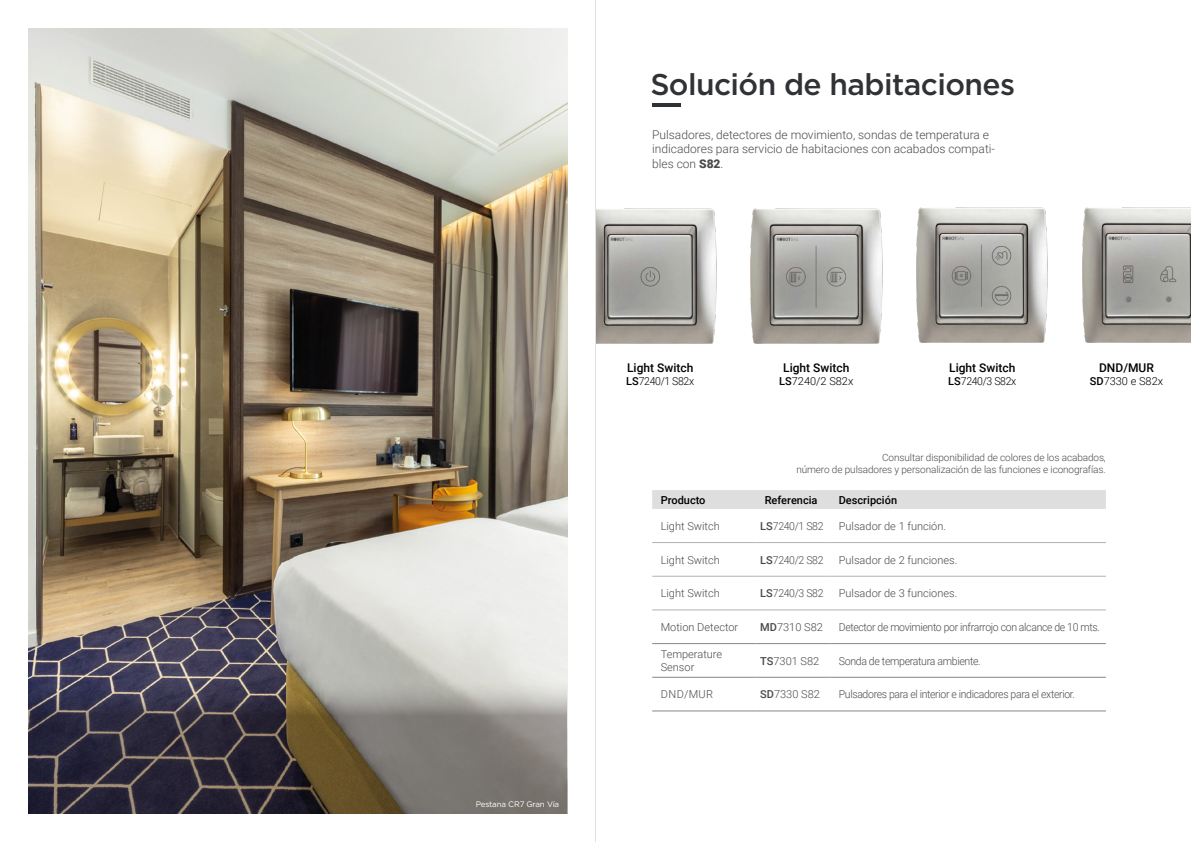
<style>
.page{position:relative;width:1191px;height:842px;background:#fff}
.page>*{position:absolute;margin:0;border:0;box-sizing:border-box;transform-origin:0 0}
.t1{font:500 30px "Gotham";letter-spacing:-.02em;color:#303235}
.t2{font:300 12px/14.4px "Roboto";color:#4a4a49}
.t3{font:500 12px "Roboto";color:#000}
.t4{font:300 11px "Roboto";letter-spacing:-.03em;color:#4a4a49;scale:.95 1}
.t5{font:300 11px/13.2px "Roboto";color:#4a4a49}
.t6{font:300 11px "Roboto";letter-spacing:-.03em;color:#4a4a49}
.t7{font:500 11px "Roboto";color:#000}
.t8{font:300 11px "Roboto";letter-spacing:-.03em;color:#4a4a49;scale:.96 1}
.t9{font:300 11px "Roboto";letter-spacing:-.015em;color:#000;scale:.95 1}
.t10{font:300 11px "Roboto";letter-spacing:-.015em;color:#000}
.t11{font:300 10px/12px "Roboto";letter-spacing:-.01em;color:#4a4a49;text-align:right}
.t12{font:8px "Gotham";letter-spacing:-.02em;color:#fff}
.s1{font-weight:900}
.s2{font-weight:500}
</style>
<div class="page">
<img style="left:750px;top:208px;width:132px;height:135px">
<img style="left:596px;top:208px;width:120px;height:135px">
<img style="left:916px;top:208px;width:132px;height:135px">
<img style="left:1082px;top:208px;width:109px;height:135px">
<img style="left:28px;top:28px;width:539px;height:651px">
<hr style="left:652px;top:103px;width:28px;height:4px;background:#2f3234">
<div style="left:652px;top:490px;width:454px;height:19px;background:#dfdedf"></div>
<hr style="left:652px;top:542px;width:104px;height:1px;background:#b3b2b2">
<hr style="left:756px;top:542px;width:74px;height:1px;background:#b3b2b2">
<hr style="left:830px;top:542px;width:276px;height:1px;background:#b3b2b2">
<hr style="left:652px;top:576px;width:104px;height:1px;background:#b3b2b2">
<hr style="left:756px;top:576px;width:74px;height:1px;background:#b3b2b2">
<hr style="left:830px;top:576px;width:276px;height:1px;background:#b3b2b2">
<hr style="left:652px;top:610px;width:104px;height:1px;background:#b3b2b2">
<hr style="left:756px;top:610px;width:74px;height:1px;background:#b3b2b2">
<hr style="left:830px;top:610px;width:276px;height:1px;background:#b3b2b2">
<hr style="left:652px;top:643px;width:104px;height:1px;background:#878587">
<hr style="left:652px;top:677px;width:104px;height:1px;background:#878587">
<hr style="left:652px;top:711px;width:104px;height:1px;background:#878587">
<hr style="left:756px;top:643px;width:74px;height:1px;background:#878587">
<hr style="left:756px;top:677px;width:74px;height:1px;background:#878587">
<hr style="left:756px;top:711px;width:74px;height:1px;background:#878587">
<hr style="left:830px;top:643px;width:276px;height:1px;background:#878587">
<hr style="left:830px;top:677px;width:276px;height:1px;background:#878587">
<hr style="left:830px;top:711px;width:276px;height:1px;background:#878587">
<svg style="left:28px;top:679px;width:539px;height:135px;background:#5e5859"></svg>
<hr style="left:595px;top:0;width:1px;height:842px;background:#e2e1e2">
<h1 class="t1" style="left:650px;top:65px;width:366px">Solución de habitaciones</h1>
<p class="t2" style="left:652px;top:127px;width:344px">Pulsadores, detectores de movimiento, sondas de temperatura e indicadores para servicio de habitaciones con acabados compati&shy;bles con <span class="s1">S82</span>.</p>
<p class="t12" style="left:476px;top:799px;width:85px">Pestana CR7 Gran Vía</p>
<p class="t3" style="left:627px;top:359px;width:68px">Light Switch</p>
<p class="t9" style="left:626px;top:373px;width:73px"><span class="s2">LS</span>7240/1 S82x</p>
<p class="t3" style="left:783px;top:359px;width:68px">Light Switch</p>
<p class="t10" style="left:779px;top:373px;width:76px"><span class="s2">LS</span>7240/2 S82x</p>
<p class="t3" style="left:949px;top:359px;width:68px">Light Switch</p>
<p class="t9" style="left:948px;top:373px;width:73px"><span class="s2">LS</span>7240/3 S82x</p>
<p class="t3" style="left:1099px;top:359px;width:56px">DND/MUR</p>
<p class="t10" style="left:1089px;top:373px;width:75px"><span class="s2">SD</span>7330 e S82x</p>
<p class="t11" style="left:796px;top:451px;width:311px">Consultar disponibilidad de colores de los acabados,<br>número de pulsadores y personalización de las funciones e iconografías.</p>
<p class="t7" style="left:660px;top:492px;width:46px">Producto</p>
<p class="t7" style="left:764px;top:492px;width:54px">Referencia</p>
<p class="t7" style="left:838px;top:492px;width:60px">Descripción</p>
<p class="t5" style="left:660px;top:519px;width:61px">Light Switch</p>
<p class="t4" style="left:760px;top:518px;width:68px"><span class="s2">LS</span>7240/1 S82</p>
<p class="t5" style="left:838px;top:519px;width:109px">Pulsador de 1 función.</p>
<p class="t5" style="left:660px;top:553px;width:61px">Light Switch</p>
<p class="t4" style="left:760px;top:552px;width:68px"><span class="s2">LS</span>7240/2 S82</p>
<p class="t5" style="left:838px;top:553px;width:120px">Pulsador de 2 funciones.</p>
<p class="t5" style="left:660px;top:586px;width:61px">Light Switch</p>
<p class="t4" style="left:760px;top:586px;width:68px"><span class="s2">LS</span>7240/3 S82</p>
<p class="t5" style="left:838px;top:586px;width:120px">Pulsador de 3 funciones.</p>
<p class="t5" style="left:660px;top:620px;width:79px">Motion Detector</p>
<p class="t6" style="left:760px;top:619px;width:64px"><span class="s2">MD</span>7310 S82</p>
<p class="t4" style="left:838px;top:619px;width:276px">Detector de movimiento por infrarrojo con alcance de 10 mts.</p>
<p class="t5" style="left:660px;top:647px;width:63px">Temperature<br>Sensor</p>
<p class="t6" style="left:760px;top:653px;width:60px"><span class="s2">TS</span>7301 S82</p>
<p class="t8" style="left:838px;top:653px;width:149px">Sonda de temperatura ambiente.</p>
<p class="t6" style="left:661px;top:687px;width:54px">DND/MUR</p>
<p class="t6" style="left:760px;top:687px;width:61px"><span class="s2">SD</span>7330 S82</p>
<p class="t4" style="left:838px;top:687px;width:250px">Pulsadores para el interior e indicadores para el exterior.</p>
</div>
